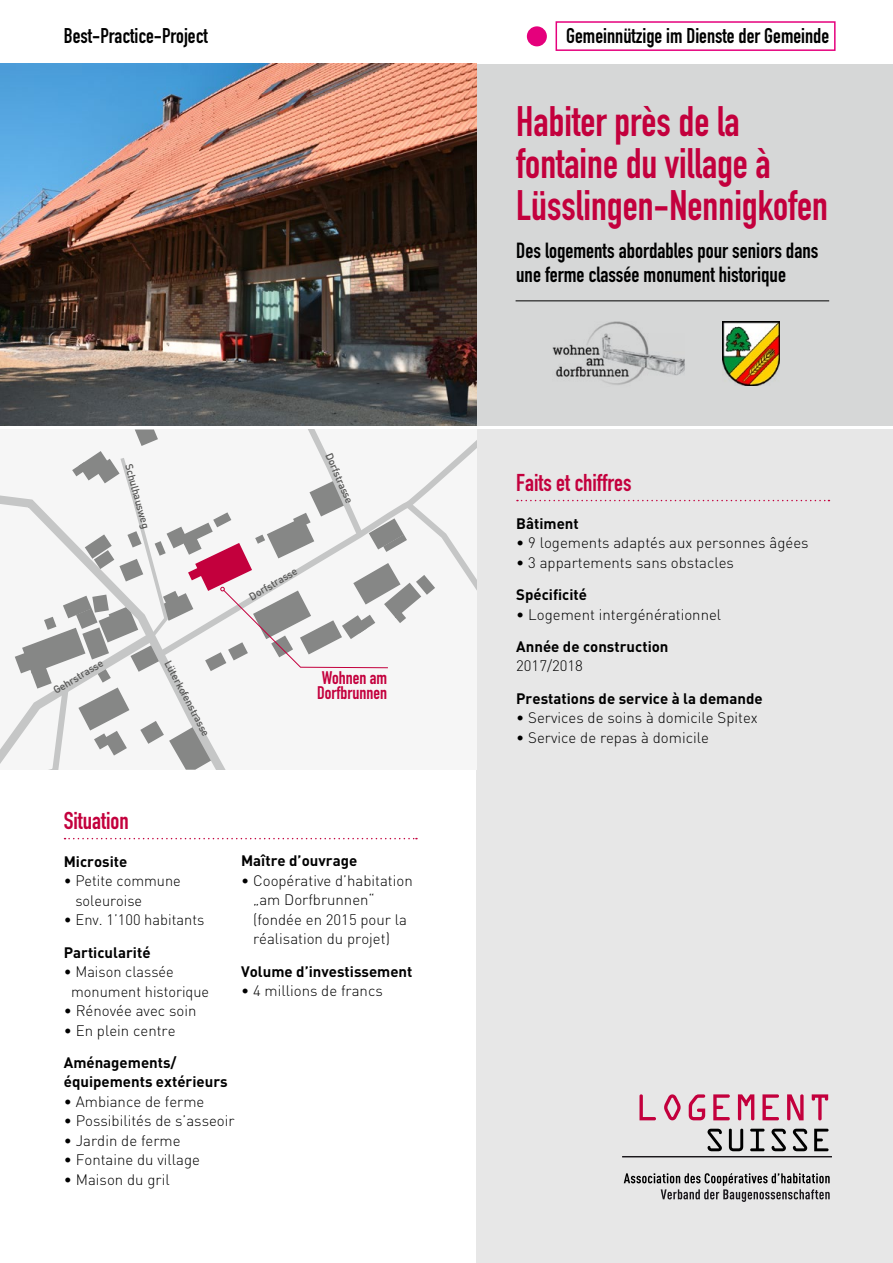
<style>
.page{position:relative;width:893px;height:1263px;background:#fff}
.page>*{position:absolute;margin:0;border:0;box-sizing:border-box;transform-origin:0 0}
.t1{font:700 42px/42px "DIN Condensed";color:#c3003d}
.t2{font:700 24px "DIN Condensed";color:#c3003d}
.t3{font:700 21.6px/24px "DIN Condensed";color:#000}
.t4{font:700 21px "DIN Condensed";color:#000}
.t5{font:700 18px/15px "DIN Condensed";color:#c3003d}
.t6{font:300 15px/19.5px "DIN";color:#000}
.t7{font:700 15px/19.5px "DIN";color:#000}
.t8{font:500 10.5px "DIN";color:#565655}
</style>
<div class="page">
<div style="left:476px;top:429px;width:417px;height:834px;background:#e3e3e3"></div>
<svg style="left:517px;top:500px;width:312px;height:1px"></svg>
<svg style="left:65px;top:838px;width:352px;height:1px"></svg>
<svg style="left:0;top:429px;width:476px;height:341px"></svg>
<div style="left:475px;top:64px;width:418px;height:361px;background:#d6d7d7"></div>
<img style="left:0;top:64px;width:476px;height:361px">
<hr style="left:516px;top:300px;width:313px;height:1px;background:#000">
<img style="left:552px;top:321px;width:133px;height:64px">
<img style="left:722px;top:322px;width:58px;height:64px">
<div style="left:556px;top:21px;width:280px;height:30px;border:2px solid #e5007c"></div>
<div style="left:527px;top:26px;width:20px;height:20px;background:#e5007c;border-radius:50%"></div>
<hr style="left:622px;top:1156px;width:210px;height:1px;background:#1b181c">
<svg style="left:639px;top:1094px;width:17px;height:26px"></svg>
<svg style="left:664px;top:1094px;width:17px;height:26px"></svg>
<svg style="left:689px;top:1094px;width:16px;height:26px"></svg>
<svg style="left:713px;top:1094px;width:17px;height:26px"></svg>
<svg style="left:738px;top:1094px;width:16px;height:26px"></svg>
<svg style="left:762px;top:1094px;width:17px;height:26px"></svg>
<svg style="left:787px;top:1094px;width:17px;height:26px"></svg>
<svg style="left:812px;top:1094px;width:16px;height:26px"></svg>
<svg style="left:707px;top:1129px;width:15px;height:22px"></svg>
<svg style="left:729px;top:1129px;width:14px;height:22px"></svg>
<svg style="left:750px;top:1129px;width:14px;height:22px"></svg>
<svg style="left:771px;top:1129px;width:15px;height:22px"></svg>
<svg style="left:793px;top:1129px;width:14px;height:22px"></svg>
<svg style="left:814px;top:1129px;width:14px;height:22px"></svg>
<svg style="left:624px;top:1173px;width:206px;height:29px"></svg>
<h3 class="t4" style="left:64px;top:21px;width:146px">Best-Practice-Project</h3>
<h3 class="t4" style="left:566px;top:21px;width:264px">Gemeinnützige im Dienste der Gemeinde</h3>
<p class="t8" style="left:135px;top:463px;width:68px;rotate:74deg">Schulhausweg</p>
<p class="t8" style="left:51px;top:685px;width:58px;rotate:-31deg">Gehrstrasse</p>
<p class="t8" style="left:173px;top:658px;width:86px;rotate:62deg">Lüterkofenstrasse</p>
<p class="t8" style="left:247px;top:592px;width:55px;rotate:-31deg">Dorfstrasse</p>
<p class="t8" style="left:335px;top:451px;width:55px;rotate:67deg">Dorfstrasse</p>
<p class="t5" style="left:317px;top:670px;width:72px">Wohnen am<br>Dorfbrunnen</p>
<h2 class="t2" style="left:64px;top:805px;width:66px">Situation</h2>
<p class="t7" style="left:64px;top:851px;width:65px">Microsite</p>
<p class="t6" style="left:75px;top:871px;width:107px;text-indent:-12px">• Petite commune soleuroise</p>
<p class="t6" style="left:64px;top:910px;width:142px">• Env. 1’100 habitants</p>
<p class="t7" style="left:64px;top:942px;width:88px">Particularité</p>
<p class="t6" style="left:71px;top:962px;width:140px;text-indent:-7px">• Maison classée monument historique</p>
<p class="t6" style="left:64px;top:1001px;width:134px">• Rénovée avec soin</p>
<p class="t6" style="left:64px;top:1020px;width:113px">• En plein centre</p>
<p class="t7" style="left:64px;top:1052px;width:165px">Aménagements/ équipements extérieurs</p>
<p class="t6" style="left:64px;top:1091px;width:142px">• Ambiance de ferme</p>
<p class="t6" style="left:64px;top:1111px;width:172px">• Possibilités de s’asseoir</p>
<p class="t6" style="left:64px;top:1130px;width:118px">• Jardin de ferme</p>
<p class="t6" style="left:64px;top:1150px;width:138px">• Fontaine du village</p>
<p class="t6" style="left:64px;top:1169px;width:107px">• Maison du gril</p>
<p class="t7" style="left:241px;top:850px;width:118px">Maître d’ouvrage</p>
<p class="t6" style="left:253px;top:870px;width:161px;text-indent:-12px">• Coopérative d’habitation „am Dorfbrunnen“ (fondée en 2015 pour la réalisation du projet)</p>
<p class="t7" style="left:241px;top:961px;width:173px">Volume d’investissement</p>
<p class="t6" style="left:241px;top:981px;width:143px">• 4 millions de francs</p>
<h1 class="t1" style="left:516px;top:100px;width:313px">Habiter près de la fontaine du village à<br>Lüsslingen-Nennigkofen</h1>
<h3 class="t3" style="left:516px;top:238px;width:304px">Des logements abordables pour seniors dans une ferme classée monument historique</h3>
<h2 class="t2" style="left:516px;top:467px;width:117px">Faits et chiffres</h2>
<p class="t7" style="left:516px;top:513px;width:64px">Bâtiment</p>
<p class="t6" style="left:516px;top:533px;width:294px">• 9 logements adaptés aux personnes âgées</p>
<p class="t6" style="left:516px;top:552px;width:219px">• 3 appartements sans obstacles</p>
<p class="t7" style="left:516px;top:584px;width:72px">Spécificité</p>
<p class="t6" style="left:516px;top:604px;width:206px">• Logement intergénérationnel</p>
<p class="t7" style="left:516px;top:636px;width:154px">Année de construction</p>
<p class="t6" style="left:516px;top:656px;width:68px">2017/2018</p>
<p class="t7" style="left:516px;top:688px;width:248px">Prestations de service à la demande</p>
<p class="t6" style="left:516px;top:708px;width:243px">• Services de soins à domicile Spitex</p>
<p class="t6" style="left:516px;top:727px;width:194px">• Service de repas à domicile</p>
</div>
